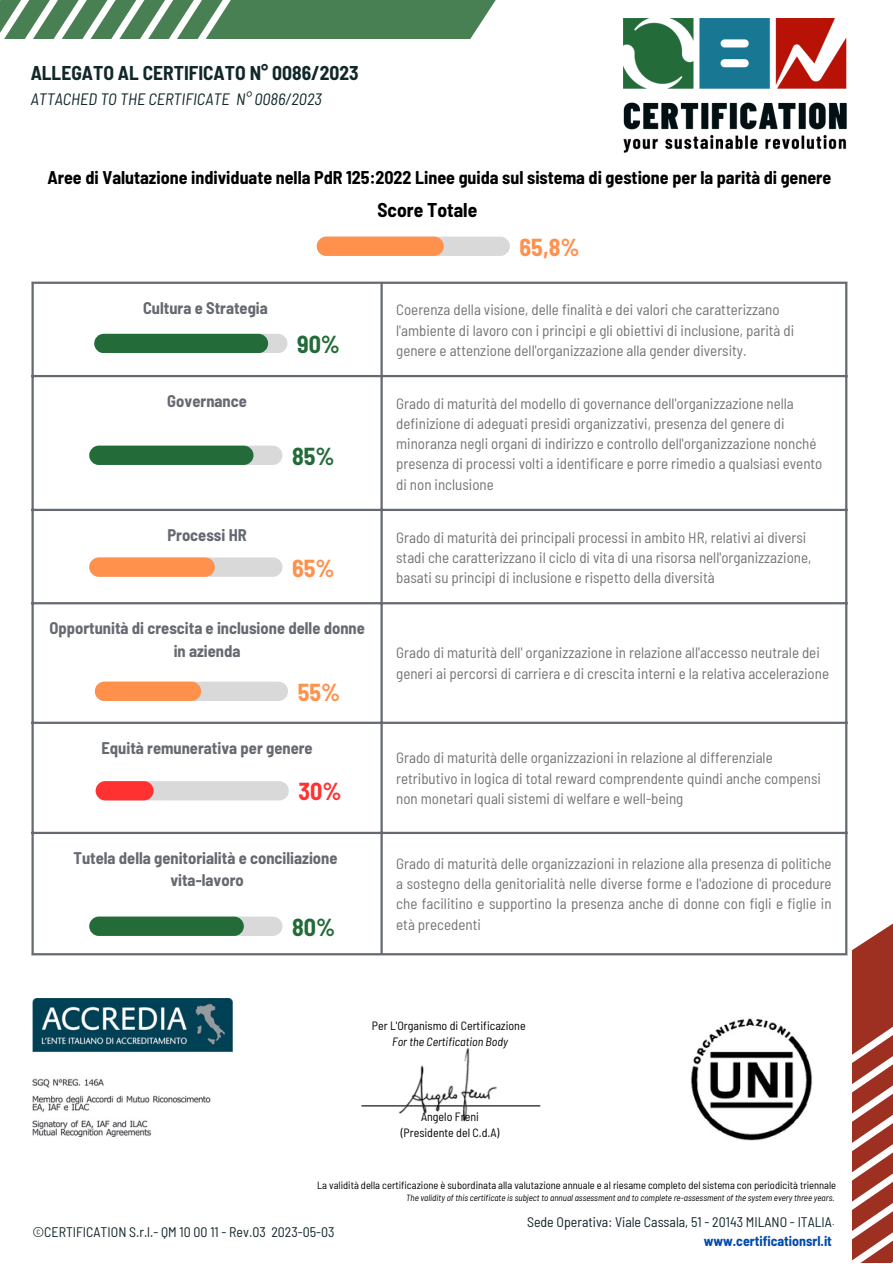
<style>
.page{position:relative;width:893px;height:1264px;background:#fff}
.page>*{position:absolute;margin:0;border:0;box-sizing:border-box;transform-origin:0 0}
.t1{font:700 semi-condensed 24px "Barlow";color:#ff914d}
.t2{font:700 semi-condensed 24px "Barlow";color:#236b39}
.t3{font:700 semi-condensed 24px "Barlow";color:#ff3131}
.t4{font:700 semi-condensed 19.5px "Barlow";color:#112729}
.t5{font:700 semi-condensed 19.5px "Barlow";color:#000}
.t6{font:700 semi-condensed 18px "Barlow";color:#000}
.t7{font:700 semi-condensed 16.5px/22.5px "Barlow";color:#656970;text-align:center}
.t8{font:italic semi-condensed 16.5px "Barlow";color:#112729}
.t9{font:700 semi-condensed 16.5px "Barlow";color:#646870}
.t10{font:semi-condensed 15px/20.2px "Barlow";color:#737373}
.t11{font:semi-condensed 13.95px "Barlow";color:#112729}
.t12{font:700 semi-condensed 13.95px "Barlow";color:#004aad}
.t13{font:semi-condensed 12px "Barlow";color:#000}
.t14{font:italic semi-condensed 12px "Barlow";color:#000}
.t15{font:semi-condensed 10.5px "Barlow";color:#000}
.t16{font:italic semi-condensed 9px "Barlow";color:#000}
</style>
<div class="page">
<svg style="left:388px;top:0;width:108px;height:38px;background:#5e8e67"></svg>
<hr style="left:31px;top:284px;width:3px;height:669px;background:#656970">
<hr style="left:380px;top:284px;width:3px;height:669px;background:#656970">
<hr style="left:845px;top:284px;width:2px;height:669px;background:#656970">
<hr style="left:31px;top:281px;width:816px;height:3px;background:#656970">
<hr style="left:31px;top:375px;width:816px;height:2px;background:#656970">
<hr style="left:31px;top:509px;width:816px;height:2px;background:#656970">
<hr style="left:31px;top:602px;width:816px;height:2px;background:#656970">
<hr style="left:31px;top:721px;width:816px;height:3px;background:#656970">
<hr style="left:31px;top:831px;width:816px;height:3px;background:#656970">
<hr style="left:31px;top:953px;width:816px;height:2px;background:#656970">
<svg style="left:318px;top:0;width:66px;height:241px"></svg>
<svg style="left:318px;top:0;width:39px;height:239px"></svg>
<svg style="left:303px;top:0;width:27px;height:236px"></svg>
<svg style="left:276px;top:0;width:27px;height:39px"></svg>
<svg style="left:249px;top:0;width:27px;height:39px"></svg>
<svg style="left:222px;top:0;width:27px;height:39px"></svg>
<svg style="left:195px;top:0;width:27px;height:39px"></svg>
<svg style="left:0;top:0;width:195px;height:39px"></svg>
<svg style="left:542px;top:914px;width:350px;height:348px"></svg>
<img style="left:32px;top:998px;width:200px;height:138px">
<img style="left:623px;top:19px;width:224px;height:134px">
<hr style="left:361px;top:1105px;width:179px;height:1px;background:#000">
<img style="left:382px;top:1042px;width:136px;height:76px">
<div style="left:94px;top:334px;width:193px;height:19px;background:#d9d9d9;border-radius:10px"></div>
<div style="left:94px;top:334px;width:174px;height:19px;background:#236b39;border-radius:10px"></div>
<div style="left:89px;top:557px;width:193px;height:20px;background:#d9d9d9;border-radius:10px"></div>
<div style="left:89px;top:557px;width:126px;height:20px;background:#ff914d;border-radius:10px"></div>
<div style="left:95px;top:681px;width:193px;height:20px;background:#d9d9d9;border-radius:10px"></div>
<div style="left:95px;top:681px;width:106px;height:20px;background:#ff914d;border-radius:10px"></div>
<div style="left:96px;top:781px;width:193px;height:19px;background:#d9d9d9;border-radius:10px"></div>
<div style="left:96px;top:781px;width:58px;height:19px;background:#ff3131;border-radius:10px"></div>
<div style="left:89px;top:916px;width:193px;height:19px;background:#d9d9d9;border-radius:10px"></div>
<div style="left:89px;top:916px;width:155px;height:19px;background:#236b39;border-radius:10px"></div>
<img style="left:180px;top:1118px;width:510px;height:9px">
<img style="left:690px;top:1016px;width:122px;height:124px">
<div style="left:89px;top:445px;width:193px;height:20px;background:#d9d9d9;border-radius:10px"></div>
<div style="left:89px;top:445px;width:164px;height:20px;background:#236b39;border-radius:10px"></div>
<div style="left:317px;top:237px;width:193px;height:19px;background:#d9d9d9;border-radius:10px"></div>
<div style="left:317px;top:237px;width:126px;height:19px;background:#ff914d;border-radius:10px"></div>
<p class="t4" style="left:31px;top:60px;width:329px">ALLEGATO AL CERTIFICATO N° 0086/2023</p>
<p class="t8" style="left:31px;top:88px;width:293px">ATTACHED TO THE CERTIFICATE N° 0086/2023</p>
<p class="t6" style="left:47px;top:166px;width:785px">Aree di Valutazione individuate nella PdR 125:2022 Linee guida sul sistema di gestione per la parità di genere</p>
<p class="t5" style="left:377px;top:198px;width:101px">Score Totale</p>
<p class="t1" style="left:519px;top:232px;width:61px">65,8%</p>
<p class="t7" style="left:143px;top:296px;width:126px">Cultura e Strategia</p>
<p class="t10" style="left:396px;top:299px;width:399px">Coerenza della visione, delle finalità e dei valori che caratterizzano l'ambiente di lavoro con i principi e gli obiettivi di inclusione, parità di genere e attenzione dell'organizzazione alla gender diversity.</p>
<p class="t7" style="left:167px;top:389px;width:81px">Governance</p>
<p class="t10" style="left:396px;top:392px;width:427px">Grado di maturità del modello di governance dell'organizzazione nella definizione di adeguati presidi organizzativi, presenza del genere di minoranza negli organi di indirizzo e controllo dell'organizzazione nonché presenza di processi volti a identificare e porre rimedio a qualsiasi evento di non inclusione</p>
<p class="t9" style="left:167px;top:524px;width:81px">Processi HR</p>
<p class="t10" style="left:396px;top:526px;width:417px">Grado di maturità dei principali processi in ambito HR, relativi ai diversi stadi che caratterizzano il ciclo di vita di una risorsa nell'organizzazione, basati su principi di inclusione e rispetto della diversità</p>
<p class="t7" style="left:49px;top:616px;width:317px">Opportunità di crescita e inclusione delle donne in azienda</p>
<p class="t2" style="left:297px;top:329px;width:44px">90%</p>
<p class="t2" style="left:292px;top:441px;width:44px">85%</p>
<p class="t1" style="left:292px;top:552px;width:44px">65%</p>
<p class="t10" style="left:396px;top:642px;width:434px">Grado di maturità dell' organizzazione in relazione all'accesso neutrale dei generi ai percorsi di carriera e di crescita interni e la relativa accelerazione</p>
<p class="t1" style="left:298px;top:677px;width:44px">55%</p>
<p class="t7" style="left:101px;top:736px;width:213px">Equità remunerativa per genere</p>
<p class="t3" style="left:298px;top:776px;width:44px">30%</p>
<p class="t7" style="left:73px;top:846px;width:265px">Tutela della genitorialità e conciliazione</p>
<p class="t7" style="left:170px;top:868px;width:75px">vita-lavoro</p>
<p class="t2" style="left:292px;top:911px;width:45px">80%</p>
<p class="t10" style="left:396px;top:747px;width:426px">Grado di maturità delle organizzazioni in relazione al differenziale retributivo in logica di total reward comprendente quindi anche compensi non monetari quali sistemi di welfare e well-being</p>
<p class="t10" style="left:396px;top:852px;width:437px;text-align:justify">Grado di maturità delle organizzazioni in relazione alla presenza di politiche a sostegno della genitorialità nelle diverse forme e l'adozione di procedure che facilitino e supportino la presenza anche di donne con figli e figlie in età precedenti</p>
<p class="t13" style="left:372px;top:1018px;width:155px">Per L'Organismo di Certificazione</p>
<p class="t14" style="left:392px;top:1034px;width:117px">For the Certification Body</p>
<p class="t13" style="left:421px;top:1109px;width:59px">Angelo Freni</p>
<p class="t13" style="left:400px;top:1125px;width:100px">(Presidente del C.d.A)</p>
<p class="t15" style="left:317px;top:1178px;width:520px">La validità della certificazione è subordinata alla valutazione annuale e al riesame completo del sistema con periodicità triennale</p>
<p class="t16" style="left:406px;top:1192px;width:430px">The validity of this certificate is subject to annual assessment and to complete re-assessment of the system every three years.</p>
<p class="t16" style="left:832px;top:1216px;width:4px">.</p>
<p class="t11" style="left:527px;top:1212px;width:306px">Sede Operativa: Viale Cassala, 51 - 20143 MILANO - ITALIA</p>
<p class="t12" style="left:703px;top:1232px;width:130px">www.certificationsrl.it</p>
<p class="t11" style="left:32px;top:1222px;width:303px">©CERTIFICATION S.r.l.- QM 10 00 11 - Rev.03 2023-05-03</p>
</div>
